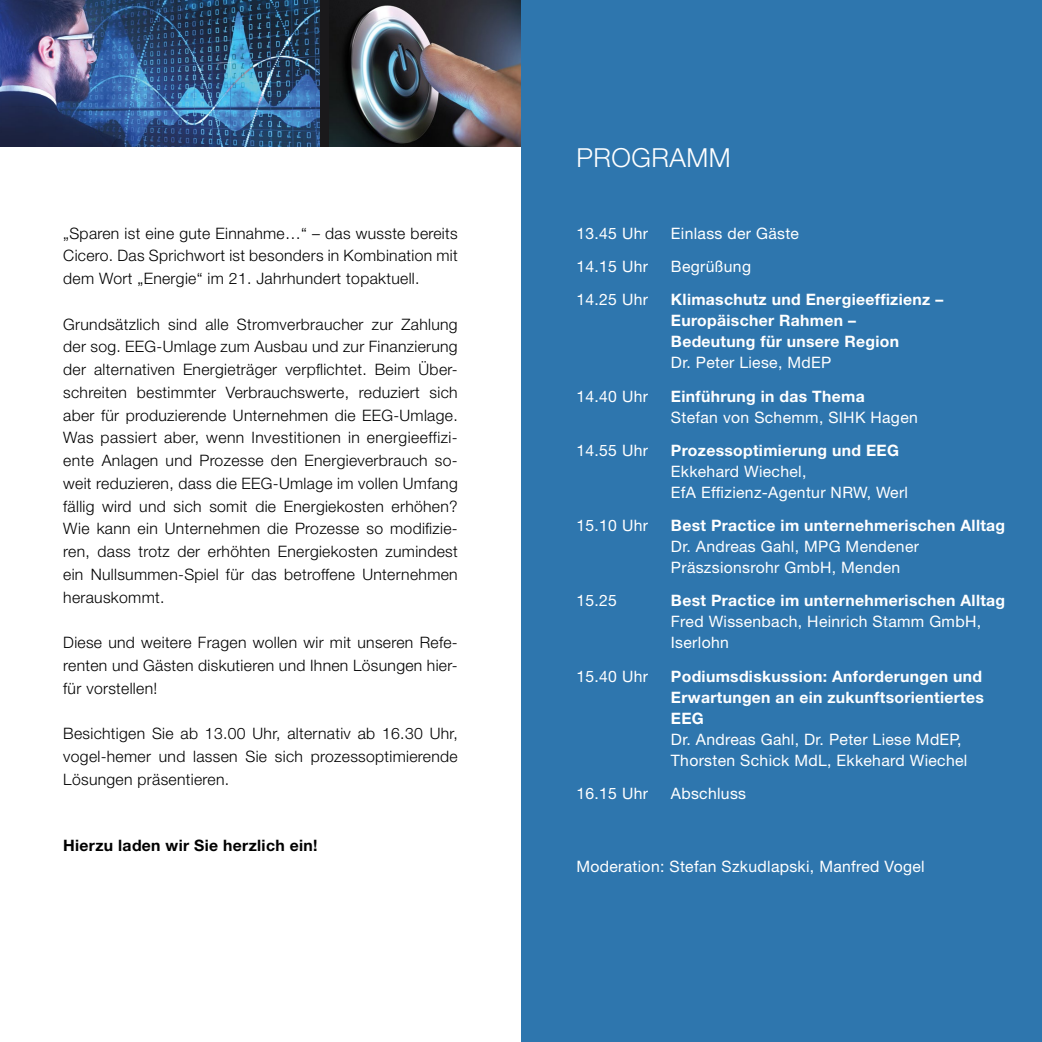
<style>
.page{position:relative;width:1042px;height:1042px;background:#fff}
.page>*{position:absolute;margin:0;border:0;box-sizing:border-box;transform-origin:0 0}
.t1{font:300 26.25px "Helvetica Neue";letter-spacing:.02em;color:#fff}
.t2{font:300 15.75px/22.8px "Helvetica Neue";letter-spacing:.02em;color:#000;text-align:justify}
.t3{font:15.75px/21px "Helvetica Neue";letter-spacing:.02em;color:#fff}
.t4{font:700 15.75px/21px "Helvetica Neue";letter-spacing:.02em;color:#fff}
.t5{font:700 15.75px "Helvetica Neue";letter-spacing:.02em;color:#000}
</style>
<div class="page">
<div style="left:521px;top:0;width:521px;height:1042px;background:#2e76ae"></div>
<img style="left:0;top:0;width:320px;height:146px">
<img style="left:320px;top:0;width:201px;height:146px">
<p class="t2" style="left:63px;top:221px;width:396px">„Sparen ist eine gute Einnahme…“ – das wusste bereits Cicero. Das Sprichwort ist besonders in Kombination mit dem Wort „Energie“ im 21. Jahrhundert topaktuell.</p>
<p class="t2" style="left:63px;top:312px;width:396px">Grundsätzlich sind alle Stromverbraucher zur Zahlung der sog. EEG-Umlage zum Ausbau und zur Finanzierung der alternativen Energieträger verpflichtet. Beim Über&shy;schreiten bestimmter Verbrauchswerte, reduziert sich aber für produzierende Unternehmen die EEG-Umlage.<br>Was passiert aber, wenn Investitionen in energieeffizi&shy;ente Anlagen und Prozesse den Energieverbrauch so&shy;weit reduzieren, dass die EEG-Umlage im vollen Umfang fällig wird und sich somit die Energiekosten erhöhen?<br>Wie kann ein Unternehmen die Prozesse so modifizie&shy;ren, dass trotz der erhöhten Energiekosten zumindest ein Nullsummen-Spiel für das betroffene Unternehmen herauskommt.</p>
<p class="t2" style="left:63px;top:631px;width:396px">Diese und weitere Fragen wollen wir mit unseren Refe&shy;renten und Gästen diskutieren und Ihnen Lösungen hier&shy;für vorstellen!</p>
<p class="t2" style="left:63px;top:722px;width:396px">Besichtigen Sie ab 13.00 Uhr, alternativ ab 16.30 Uhr, vogel-hemer und lassen Sie sich prozessoptimierende Lösungen präsentieren.</p>
<p class="t5" style="left:63px;top:836px;width:256px">Hierzu laden wir Sie herzlich ein!</p>
<h1 class="t1" style="left:576px;top:142px;width:156px">PROGRAMM</h1>
<p class="t3" style="left:576px;top:222px;width:73px">13.45 Uhr</p>
<p class="t3" style="left:671px;top:222px;width:130px">Einlass der Gäste</p>
<p class="t3" style="left:576px;top:256px;width:73px">14.15 Uhr</p>
<p class="t3" style="left:671px;top:256px;width:82px">Begrüßung</p>
<p class="t3" style="left:576px;top:289px;width:73px">14.25 Uhr</p>
<p class="t4" style="left:671px;top:289px;width:274px">Klimaschutz und Energieeffizienz –<br>Europäischer Rahmen –<br>Bedeutung für unsere Region</p>
<p class="t3" style="left:671px;top:352px;width:162px">Dr. Peter Liese, MdEP</p>
<p class="t3" style="left:576px;top:385px;width:73px">14.40 Uhr</p>
<p class="t4" style="left:671px;top:385px;width:195px">Einführung in das Thema</p>
<p class="t3" style="left:671px;top:406px;width:248px">Stefan von Schemm, SIHK Hagen</p>
<p class="t3" style="left:576px;top:439px;width:73px">14.55 Uhr</p>
<p class="t4" style="left:671px;top:439px;width:230px">Prozessoptimierung und EEG</p>
<p class="t3" style="left:671px;top:460px;width:239px">Ekkehard Wiechel,<br>EfA Effizienz-Agentur NRW, Werl</p>
<p class="t3" style="left:576px;top:515px;width:73px">15.10 Uhr</p>
<p class="t4" style="left:671px;top:514px;width:336px">Best Practice im unternehmerischen Alltag</p>
<p class="t3" style="left:671px;top:536px;width:250px">Dr. Andreas Gahl, MPG Mendener<br>Präszsionsrohr GmbH, Menden</p>
<p class="t3" style="left:576px;top:590px;width:42px">15.25</p>
<p class="t4" style="left:671px;top:590px;width:336px">Best Practice im unternehmerischen Alltag</p>
<p class="t3" style="left:671px;top:611px;width:312px">Fred Wissenbach, Heinrich Stamm GmbH,<br>Iserlohn</p>
<p class="t3" style="left:576px;top:665px;width:73px">15.40 Uhr</p>
<p class="t4" style="left:671px;top:665px;width:314px;text-align:justify">Podiumsdiskussion: Anforderungen und Erwartungen an ein zukunftsorientiertes EEG</p>
<p class="t3" style="left:671px;top:728px;width:298px">Dr. Andreas Gahl, Dr. Peter Liese MdEP,<br>Thorsten Schick MdL, Ekkehard Wiechel</p>
<p class="t3" style="left:576px;top:782px;width:73px">16.15 Uhr</p>
<p class="t3" style="left:671px;top:782px;width:77px">Abschluss</p>
<p class="t3" style="left:576px;top:856px;width:350px">Moderation: Stefan Szkudlapski, Manfred Vogel</p>
</div>
